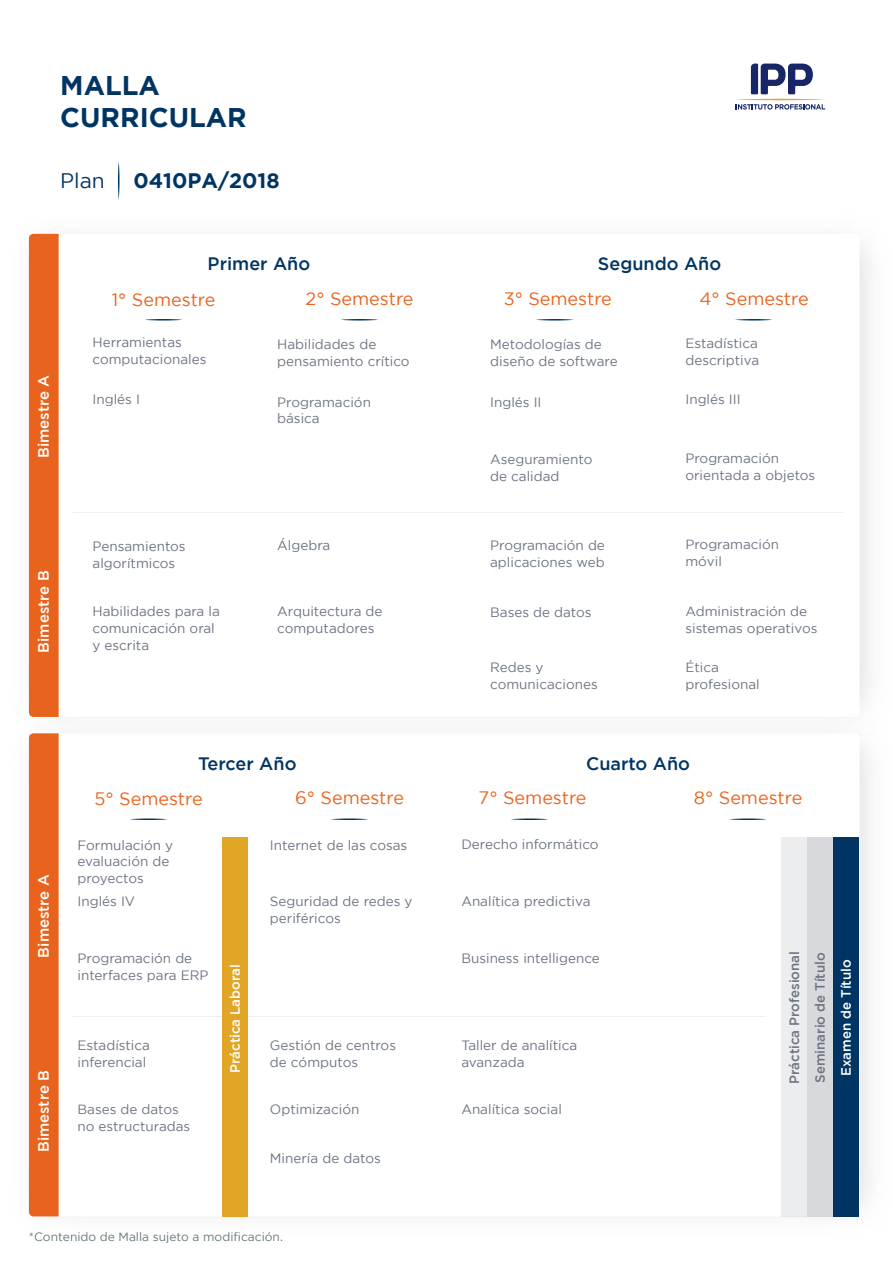
<style>
.page{position:relative;width:893px;height:1263px;background:#fff}
.page>*{position:absolute;margin:0;border:0;box-sizing:border-box;transform-origin:0 0}
.t1{font:700 27px/32.4px "Gotham";color:#003563}
.t2{font:700 21px "Gotham";color:#003563}
.t3{font:21px "Gotham";color:#003563}
.t4{font:18px "Gotham";color:#e8641e}
.t5{font:500 18px "Gotham";color:#003563}
.t6{font:500 15px "Gotham";color:#fff}
.t7{font:13.5px/17px "Gotham";color:#6c7482}
.t8{font:500 13.5px/25.5px "Gotham";color:#6c7482}
.t9{font:500 13.5px "Gotham";color:#fff}
.t10{font:13.35px/16.6px "Gotham";color:#6c7482}
.t11{font:12px "Gotham";color:#65767a}
</style>
<div class="page">
<div style="left:29px;top:234px;width:30px;height:456px;background:#e8641e"></div>
<svg style="left:751px;top:64px;width:62px;height:30px"></svg>
<hr style="left:734px;top:99px;width:93px;height:1px;background:#e2a627;border-radius:50%">
<svg style="left:736px;top:104px;width:89px;height:6px"></svg>
<svg style="left:118px;top:162px;width:1px;height:38px"></svg>
<svg style="left:145px;top:319px;width:38px;height:1px"></svg>
<svg style="left:341px;top:319px;width:37px;height:1px"></svg>
<svg style="left:536px;top:319px;width:38px;height:1px"></svg>
<svg style="left:735px;top:319px;width:38px;height:1px"></svg>
<hr style="left:73px;top:512px;width:770px;height:1px;background:#6c7482">
<img style="left:20px;top:690px;width:860px;height:527px">
<div style="left:29px;top:733px;width:830px;height:483px;background:#fff;border-radius:4px"></div>
<div style="left:29px;top:733px;width:30px;height:483px;background:#e8641e"></div>
<svg style="left:130px;top:818px;width:38px;height:2px"></svg>
<svg style="left:331px;top:818px;width:38px;height:2px"></svg>
<svg style="left:511px;top:818px;width:37px;height:2px"></svg>
<svg style="left:729px;top:818px;width:38px;height:2px"></svg>
<div style="left:781px;top:837px;width:26px;height:379px;background:#ebedee"></div>
<div style="left:807px;top:837px;width:26px;height:379px;background:#d7d9dd"></div>
<div style="left:833px;top:837px;width:26px;height:379px;background:#003563"></div>
<hr style="left:73px;top:1016px;width:692px;height:1px;background:#6c7482">
<div style="left:222px;top:837px;width:26px;height:379px;background:#e2a627"></div>
<h1 class="t1" style="left:60px;top:68px;width:188px">MALLA<br>CURRICULAR</h1>
<h2 class="t3" style="left:60px;top:169px;width:46px">Plan</h2>
<h2 class="t2" style="left:133px;top:168px;width:148px">0410PA/2018</h2>
<p class="t6" style="left:35px;top:458px;width:85px;rotate:-90deg">Bimestre A</p>
<p class="t6" style="left:35px;top:653px;width:84px;rotate:-90deg">Bimestre B</p>
<p class="t6" style="left:35px;top:957px;width:85px;rotate:-90deg">Bimestre A</p>
<p class="t6" style="left:35px;top:1152px;width:84px;rotate:-90deg">Bimestre B</p>
<h3 class="t5" style="left:208px;top:254px;width:104px">Primer Año</h3>
<h3 class="t5" style="left:598px;top:254px;width:125px">Segundo Año</h3>
<h3 class="t4" style="left:112px;top:290px;width:105px">1° Semestre</h3>
<h3 class="t4" style="left:504px;top:289px;width:110px">3° Semestre</h3>
<h3 class="t4" style="left:699px;top:289px;width:111px">4° Semestre</h3>
<p class="t7" style="left:685px;top:334px;width:75px">Estadística descriptiva</p>
<p class="t7" style="left:685px;top:390px;width:57px">Inglés III</p>
<h3 class="t4" style="left:306px;top:289px;width:109px">2° Semestre</h3>
<p class="t7" style="left:93px;top:334px;width:115px">Herramientas computacionales</p>
<p class="t7" style="left:93px;top:391px;width:49px">Inglés I</p>
<p class="t7" style="left:490px;top:336px;width:129px">Metodologías de diseño de software</p>
<p class="t7" style="left:490px;top:393px;width:53px">Inglés II</p>
<p class="t7" style="left:277px;top:336px;width:134px">Habilidades de pensamiento crítico</p>
<p class="t7" style="left:277px;top:393px;width:95px">Programación básica</p>
<p class="t7" style="left:93px;top:537px;width:95px">Pensamientos algorítmicos</p>
<p class="t7" style="left:93px;top:603px;width:129px">Habilidades para la comunicación oral y escrita</p>
<p class="t7" style="left:277px;top:537px;width:55px">Álgebra</p>
<p class="t7" style="left:277px;top:603px;width:107px">Arquitectura de computadores</p>
<p class="t7" style="left:490px;top:450px;width:104px">Aseguramiento de calidad</p>
<p class="t7" style="left:490px;top:537px;width:116px">Programación de aplicaciones web</p>
<p class="t7" style="left:490px;top:603px;width:103px">Bases de datos</p>
<p class="t7" style="left:490px;top:658px;width:109px">Redes y comunicaciones</p>
<p class="t7" style="left:685px;top:449px;width:131px">Programación orientada a objetos</p>
<p class="t10" style="left:685px;top:536px;width:95px">Programación móvil</p>
<p class="t10" style="left:685px;top:603px;width:134px">Administración de sistemas operativos</p>
<p class="t10" style="left:685px;top:659px;width:76px">Ética profesional</p>
<h3 class="t5" style="left:198px;top:753px;width:100px">Tercer Año</h3>
<h3 class="t5" style="left:586px;top:753px;width:105px">Cuarto Año</h3>
<h3 class="t4" style="left:95px;top:789px;width:110px">5° Semestre</h3>
<p class="t7" style="left:78px;top:836px;width:97px">Formulación y evaluación de proyectos</p>
<p class="t7" style="left:78px;top:893px;width:59px">Inglés IV</p>
<h3 class="t4" style="left:295px;top:788px;width:110px">6° Semestre</h3>
<h3 class="t4" style="left:479px;top:788px;width:109px">7° Semestre</h3>
<h3 class="t4" style="left:694px;top:788px;width:110px">8° Semestre</h3>
<p class="t7" style="left:461px;top:836px;width:139px">Derecho informático</p>
<p class="t7" style="left:270px;top:836px;width:139px">Internet de las cosas</p>
<p class="t7" style="left:461px;top:893px;width:131px">Analítica predictiva</p>
<p class="t7" style="left:270px;top:893px;width:144px">Seguridad de redes y periféricos</p>
<p class="t7" style="left:78px;top:950px;width:133px">Programación de interfaces para ERP</p>
<p class="t7" style="left:78px;top:1037px;width:74px">Estadística inferencial</p>
<p class="t10" style="left:78px;top:1101px;width:114px">Bases de datos no estructuradas</p>
<p class="t9" style="left:227px;top:1073px;width:110px;rotate:-90deg">Práctica Laboral</p>
<p class="t7" style="left:270px;top:1036px;width:128px">Gestión de centros de cómputos</p>
<p class="t7" style="left:270px;top:1101px;width:91px">Optimización</p>
<p class="t7" style="left:270px;top:1150px;width:112px">Minería de datos</p>
<p class="t7" style="left:461px;top:950px;width:140px">Business intelligence</p>
<p class="t7" style="left:461px;top:1036px;width:118px">Taller de analítica avanzada</p>
<p class="t7" style="left:461px;top:1101px;width:102px">Analítica social</p>
<p class="t8" style="left:781px;top:1084px;width:135px;rotate:-90deg">Práctica Profesional<br>Seminario de Título</p>
<p class="t9" style="left:838px;top:1076px;width:118px;rotate:-90deg">Examen de Título</p>
<p class="t11" style="left:29px;top:1230px;width:255px">*Contenido de Malla sujeto a modificación.</p>
</div>
